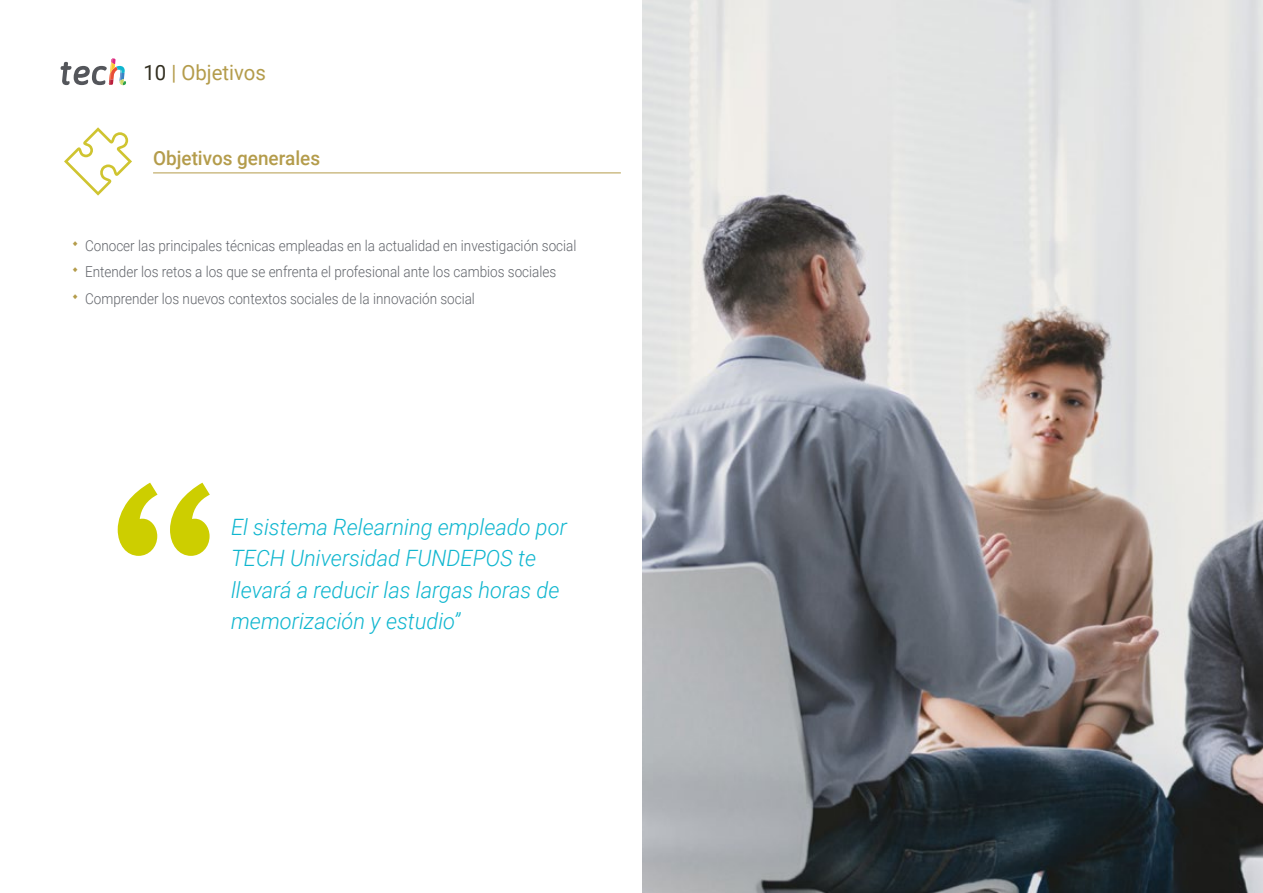
<style>
.page{position:relative;width:1263px;height:893px;background:#fff}
.page>*{position:absolute;margin:0;border:0;box-sizing:border-box;transform-origin:0 0}
.t1{font:italic 300 22.5px/31.5px "Roboto";color:#0fb6cf}
.t2{font:21px "Roboto";color:#b49c4b}
.t3{font:500 19.5px "Roboto";color:#b49c4b}
.t4{font:300 15px/26.7px "Roboto";color:#61646a;scale:.9 1}
.s1{color:#312e20}
</style>
<div class="page">
<hr style="left:153px;top:173px;width:468px;height:1px;background:#b49c4b">
<svg style="left:64px;top:127px;width:68px;height:69px"></svg>
<img style="left:642px;top:0;width:621px;height:893px">
<svg style="left:61px;top:58px;width:65px;height:28px"></svg>
<svg style="left:118px;top:483px;width:92px;height:73px"></svg>
<h2 class="t2" style="left:144px;top:57px;width:124px"><span class="s1">10</span> | Objetivos</h2>
<h3 class="t3" style="left:153px;top:144px;width:169px">Objetivos generales</h3>
<p class="t4" style="left:85px;top:231px;width:548px">Conocer las principales técnicas empleadas en la actualidad en investigación social<br>Entender los retos a los que se enfrenta el profesional ante los cambios sociales<br>Comprender los nuevos contextos sociales de la innovación social</p>
<h1 class="t1" style="left:231px;top:510px;width:337px">El sistema Relearning empleado por<br>TECH Universidad FUNDEPOS te llevará a reducir las largas horas de memorización y estudio”</h1>
</div>
